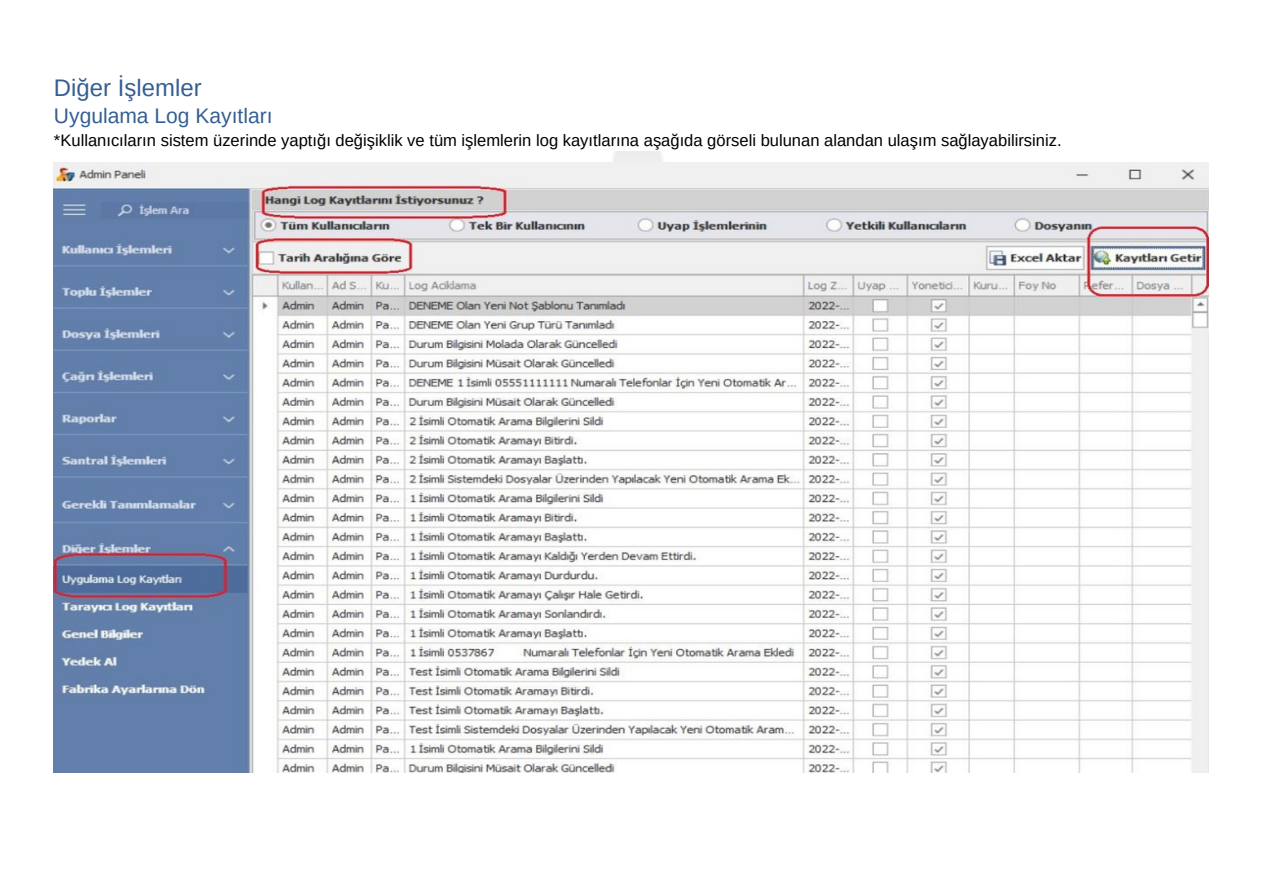
<style>
.page{position:relative;width:1263px;height:894px;background:#fff}
.page>*{position:absolute;margin:0;border:0;box-sizing:border-box;transform-origin:0 0}
.t1{font:24px "Arimo";color:#365f91}
.t2{font:21px "Arimo";color:#365f91}
.t3{font:16.5px "Arimo";color:#000}
</style>
<div class="page">
<img style="left:54px;top:163px;width:1154px;height:609px">
<h1 class="t1" style="left:54px;top:74px;width:149px">Diğer İşlemler</h1>
<p class="t2" style="left:54px;top:104px;width:220px">Uygulama Log Kayıtları</p>
<p class="t3" style="left:54px;top:131px;width:1009px">*Kullanıcıların sistem üzerinde yaptığı değişiklik ve tüm işlemlerin log kayıtlarına aşağıda görseli bulunan alandan ulaşım sağlayabilirsiniz.</p>
</div>
